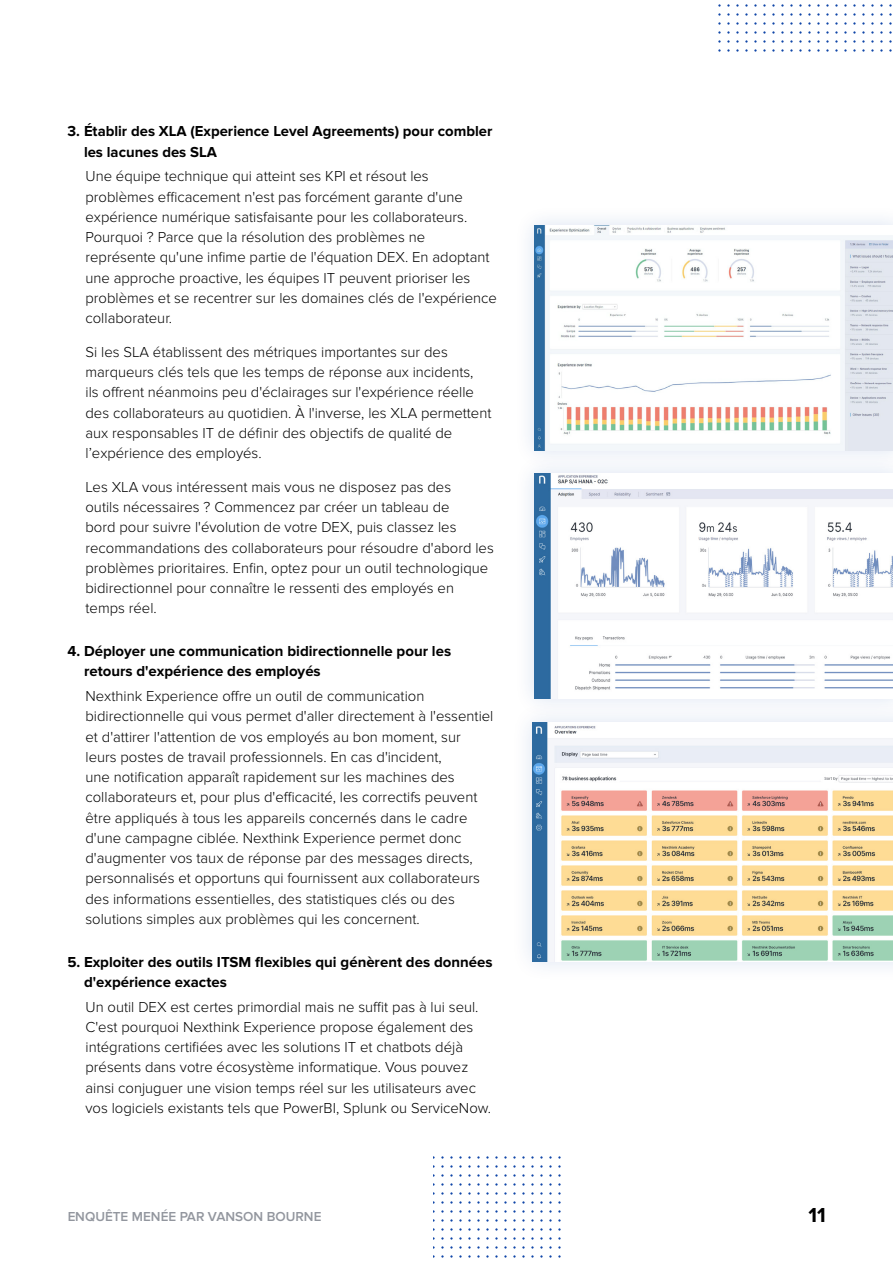
<style>
.page{position:relative;width:893px;height:1263px;background:#fff}
.page>*{position:absolute;margin:0;border:0;box-sizing:border-box;transform-origin:0 0}
.t1{font:700 21px "Proxima Nova";color:#000}
.Indentented_numbered{font:300 15px/20.2px "Proxima Nova";color:#000}
.t2{font:700 15px/20.2px "Proxima Nova";color:#000}
.t3{font:600 13.5px "Proxima Nova";color:#777c86}
</style>
<div class="page">
<div style="left:510px;top:701px;width:383px;height:282px;background:#f9fafc"></div>
<img style="left:533px;top:723px;width:360px;height:238px">
<div style="left:514px;top:453px;width:379px;height:265px;background:#f6f7fb"></div>
<img style="left:534px;top:473px;width:359px;height:225px">
<div style="left:514px;top:205px;width:379px;height:265px;background:#f6f8fb"></div>
<img style="left:534px;top:226px;width:359px;height:224px">
<svg style="left:718px;top:4px;width:174px;height:48px"></svg>
<svg style="left:433px;top:1156px;width:128px;height:102px"></svg>
<p class="t2" style="left:84px;top:122px;width:410px;text-indent:-16px">3. Établir des XLA (Experience Level Agreements) pour combler les lacunes des SLA</p>
<p class="Indentented_numbered" style="left:86px;top:166px;width:413px">Une équipe technique qui atteint ses KPI et résout les problèmes efficacement n'est pas forcément garante d'une expérience numérique satisfaisante pour les collaborateurs.<br>Pourquoi ? Parce que la résolution des problèmes ne représente qu'une infime partie de l'équation DEX. En adoptant une approche proactive, les équipes IT peuvent prioriser les problèmes et se recentrer sur les domaines clés de l'expérience collaborateur.</p>
<p class="Indentented_numbered" style="left:86px;top:342px;width:407px">Si les SLA établissent des métriques importantes sur des marqueurs clés tels que les temps de réponse aux incidents,<br>ils offrent néanmoins peu d'éclairages sur l'expérience réelle des collaborateurs au quotidien. À l'inverse, les XLA permettent aux responsables IT de définir des objectifs de qualité de l’expérience des employés.</p>
<p class="Indentented_numbered" style="left:86px;top:477px;width:410px">Les XLA vous intéressent mais vous ne disposez pas des<br>outils nécessaires ? Commencez par créer un tableau de<br>bord pour suivre l'évolution de votre DEX, puis classez les recommandations des collaborateurs pour résoudre d'abord les problèmes prioritaires. Enfin, optez pour un outil technologique bidirectionnel pour connaître le ressenti des employés en temps réel.</p>
<p class="t2" style="left:84px;top:641px;width:369px;text-indent:-16px">4. Déployer une communication bidirectionnelle pour les retours d'expérience des employés</p>
<p class="Indentented_numbered" style="left:86px;top:686px;width:409px">Nexthink Experience offre un outil de communication bidirectionnelle qui vous permet d'aller directement à l'essentiel et d'attirer l'attention de vos employés au bon moment, sur leurs postes de travail professionnels. En cas d'incident,<br>une notification apparaît rapidement sur les machines des collaborateurs et, pour plus d'efficacité, les correctifs peuvent être appliqués à tous les appareils concernés dans le cadre d'une campagne ciblée. Nexthink Experience permet donc d'augmenter vos taux de réponse par des messages directs, personnalisés et opportuns qui fournissent aux collaborateurs des informations essentielles, des statistiques clés ou des solutions simples aux problèmes qui les concernent.</p>
<p class="t2" style="left:84px;top:952px;width:410px;text-indent:-16px">5. Exploiter des outils ITSM flexibles qui génèrent des données d'expérience exactes</p>
<p class="Indentented_numbered" style="left:86px;top:997px;width:407px">Un outil DEX est certes primordial mais ne suffit pas à lui seul.<br>C'est pourquoi Nexthink Experience propose également des intégrations certifiées avec les solutions IT et chatbots déjà présents dans votre écosystème informatique. Vous pouvez ainsi conjuguer une vision temps réel sur les utilisateurs avec vos logiciels existants tels que PowerBI, Splunk ou ServiceNow.</p>
<p class="t3" style="left:68px;top:1208px;width:255px">ENQUÊTE MENÉE PAR VANSON BOURNE</p>
<h1 class="t1" style="left:809px;top:1203px;width:19px">11</h1>
</div>
